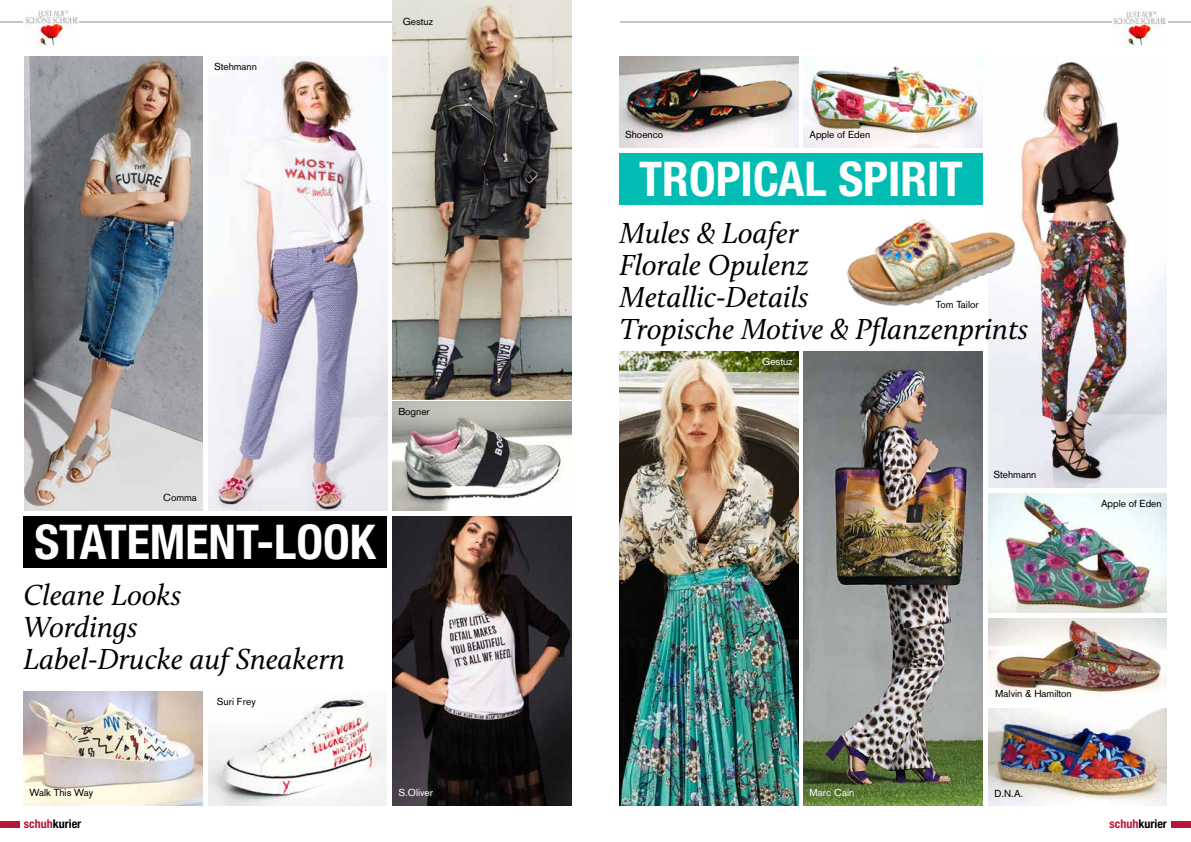
<style>
.page{position:relative;width:1191px;height:842px;background:#fff}
.page>*{position:absolute;margin:0;border:0;box-sizing:border-box;transform-origin:0 0}
.t1{font:700 condensed 48px "Helvetica Neue";color:#fff}
.t2{font:italic 30px/32px "Calluna";color:#000}
.t3{font:700 condensed 12px "Helvetica Neue LT Pro";color:#000}
.t4{font:10px "Akzidenz Grotesk";color:#000}
.t5{font:10px "Akzidenz Grotesk";color:#fff}
.s1{color:#b81638}
</style>
<div class="page">
<div style="left:1171px;top:821px;width:20px;height:7px;background:#b81638"></div>
<div style="left:0;top:821px;width:20px;height:7px;background:#b81638"></div>
<img style="left:25px;top:10px;width:53px;height:36px">
<img style="left:1113px;top:11px;width:52px;height:35px">
<hr style="left:79px;top:21px;width:492px;height:2px;background:#c5c6c6">
<hr style="left:0;top:21px;width:23px;height:2px;background:#c5c6c6">
<hr style="left:619px;top:21px;width:492px;height:2px;background:#c5c6c6">
<hr style="left:1168px;top:21px;width:23px;height:2px;background:#c5c6c6">
<div style="left:23px;top:516px;width:363px;height:51px;background:#000"></div>
<img style="left:393px;top:0;width:178px;height:399px">
<img style="left:393px;top:402px;width:178px;height:108px">
<img style="left:208px;top:699px;width:179px;height:106px">
<img style="left:24px;top:692px;width:179px;height:113px">
<img style="left:804px;top:57px;width:178px;height:90px">
<img style="left:988px;top:493px;width:178px;height:119px">
<img style="left:988px;top:709px;width:178px;height:96px">
<img style="left:988px;top:618px;width:178px;height:78px">
<img style="left:619px;top:57px;width:179px;height:90px">
<img style="left:24px;top:57px;width:179px;height:453px">
<img style="left:208px;top:57px;width:179px;height:453px">
<img style="left:393px;top:516px;width:178px;height:289px">
<img style="left:619px;top:351px;width:179px;height:454px">
<img style="left:804px;top:351px;width:178px;height:454px">
<img style="left:988px;top:62px;width:178px;height:426px">
<div style="left:619px;top:153px;width:363px;height:51px;background:#00bcb2"></div>
<img style="left:830px;top:194px;width:200px;height:128px">
<p class="t4" style="left:214px;top:61px;width:44px">Stehmann</p>
<p class="t4" style="left:403px;top:15px;width:32px">Gestuz</p>
<p class="t4" style="left:398px;top:406px;width:33px">Bogner</p>
<p class="t4" style="left:163px;top:491px;width:35px">Comma</p>
<h1 class="t1" style="left:34px;top:513px;width:343px">STATEMENT-LOOK</h1>
<p class="t2" style="left:24px;top:579px;width:323px">Cleane Looks<br>Wordings<br>Label-Drucke auf Sneakern</p>
<p class="t4" style="left:217px;top:696px;width:40px">Suri Frey</p>
<p class="t4" style="left:30px;top:786px;width:65px">Walk This Way</p>
<p class="t5" style="left:398px;top:786px;width:36px">S.Oliver</p>
<p class="t4" style="left:625px;top:129px;width:40px">Shoenco</p>
<p class="t4" style="left:809px;top:129px;width:62px">Apple of Eden</p>
<h1 class="t1" style="left:639px;top:150px;width:325px">TROPICAL SPIRIT</h1>
<p class="t2" style="left:619px;top:216px;width:410px">Mules &amp; Loafer<br>Florale Opulenz<br>Metallic-Details<br>Tropische Motive &amp; Pflanzenprints</p>
<p class="t4" style="left:935px;top:299px;width:44px">Tom Tailor</p>
<p class="t5" style="left:762px;top:356px;width:32px">Gestuz</p>
<p class="t4" style="left:993px;top:469px;width:44px">Stehmann</p>
<p class="t4" style="left:1101px;top:497px;width:62px">Apple of Eden</p>
<p class="t5" style="left:809px;top:786px;width:46px">Marc Cain</p>
<p class="t4" style="left:995px;top:688px;width:78px">Malvin &amp; Hamilton</p>
<p class="t4" style="left:994px;top:788px;width:30px">D.N.A.</p>
<p class="t3" style="left:24px;top:817px;width:59px"><span class="s1">schuh</span>kurier</p>
<p class="t3" style="left:1109px;top:817px;width:59px"><span class="s1">schuh</span>kurier</p>
</div>
